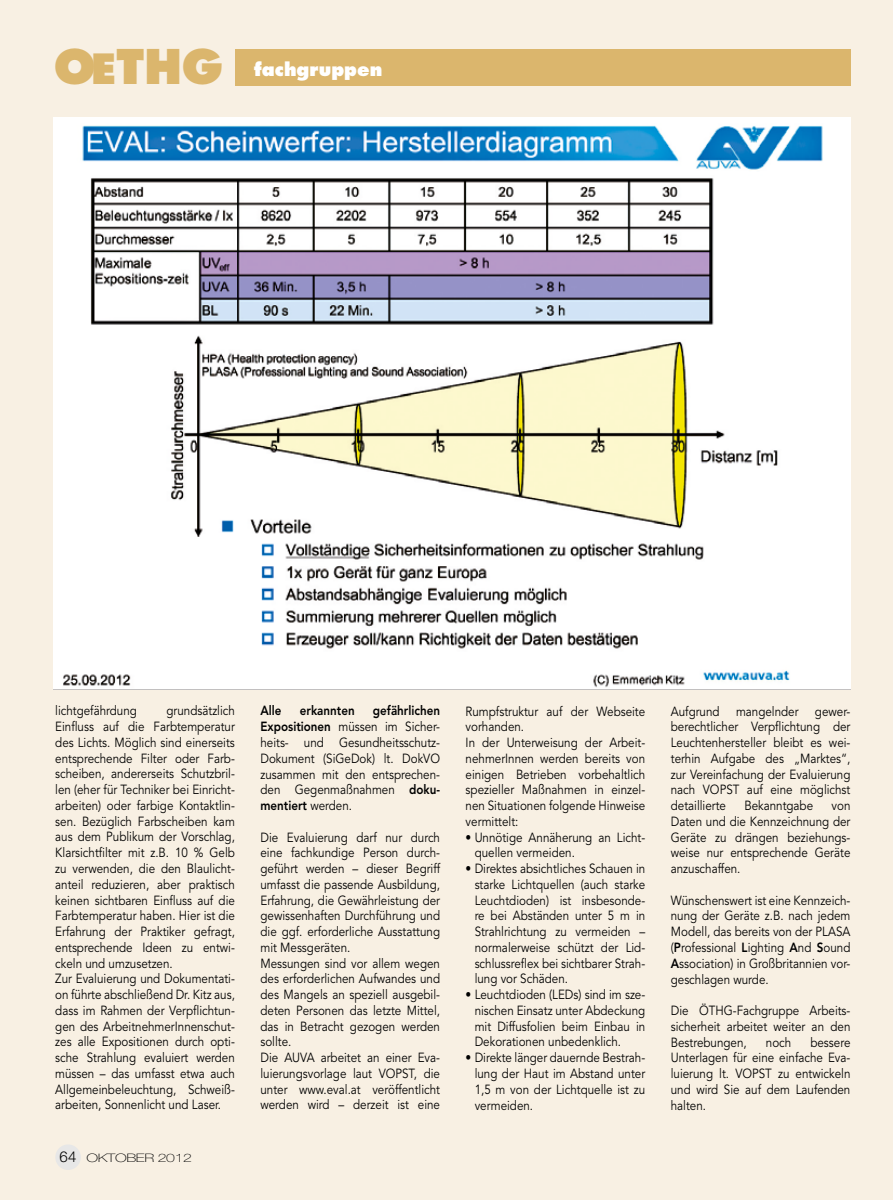
<style>
.page{position:relative;width:893px;height:1200px;background:#fff}
.page>*{position:absolute;margin:0;border:0;box-sizing:border-box;transform-origin:0 0}
.t1{font:800 46.5px "Futura";color:#dbb66d}
.t2{font:800 18px "Futura";color:#fff}
.t3{font:13.2px/15.8px "Avenir";color:#000;text-align:justify;scale:.88 1}
.t4{font:800 13.2px "Avenir";color:#000;scale:.88 1}
.t5{font:100 11.7px "Helvetica Neue";letter-spacing:-.025em;color:#000;scale:1.35 1}
.s1{font-size:40.5px}
.s2{font-weight:300;font-size:15px}
.s3{font-weight:800}
</style>
<div class="page">
<div style="left:0;top:0;width:893px;height:1199px;background:#f8f0e3"></div>
<div style="left:235px;top:49px;width:615px;height:36px;background:#dbb66d"></div>
<div style="left:55px;top:1144px;width:26px;height:25px;background:#e7e7e7;border-radius:50%"></div>
<img style="left:54px;top:117px;width:796px;height:572px">
<h1 class="t1" style="left:54px;top:38px;width:171px">O<span class="s1">E</span>THG</h1>
<h2 class="t2" style="left:254px;top:58px;width:130px">f chgruppen</h2>
<h2 class="t2" style="left:260px;top:58px;width:74px">aktuell</h2>
<p class="t3" style="left:55px;top:703px;width:94px">lichtgefährdung</p>
<p class="t3" style="left:55px;top:703px;width:206px;text-align:left;text-indent:111px">grundsätzlich Einfluss auf die Farbtemperatur des Lichts. Möglich sind einerseits entsprechende Filter oder Farb&shy;scheiben, andererseits Schutzbril&shy;len (eher für Techniker bei Einricht&shy;arbeiten) oder farbige Kontaktlin&shy;sen. Bezüglich Farbscheiben kam aus dem Publikum der Vorschlag, Klarsichtfilter mit z.B. 10 % Gelb zu verwenden, die den Blaulicht&shy;anteil reduzieren, aber praktisch keinen sichtbaren Einfluss auf die Farbtemperatur haben. Hier ist die Erfahrung der Praktiker gefragt, entsprechende Ideen zu entwi&shy;ckeln und umzusetzen.<br>Zur Evaluierung und Dokumentati&shy;on führte abschließend Dr. Kitz aus, dass im Rahmen der Verpflichtun&shy;gen des ArbeitnehmerInnenschut&shy;zes alle Expositionen durch opti&shy;sche Strahlung evaluiert werden müssen – das umfasst etwa auch Allgemeinbeleuchtung, Schweiß&shy;arbeiten, Sonnenlicht und Laser.</p>
<p class="t5" style="left:60px;top:1150px;width:99px"><span class="s2">64</span> OKTOBER 2012</p>
<p class="t3" style="left:260px;top:703px;width:206px;text-indent:113px"><span class="s3">gefährlichen Expositionen</span> müssen im Sicher&shy;heits- und Gesundheitsschutz-Dokument (SiGeDok) lt. DokVO zusammen mit den entsprechen&shy;den Gegenmaßnahmen <span class="s3">doku&shy;mentiert</span> werden.</p>
<p class="t3" style="left:260px;top:829px;width:206px;text-align:left">Die Evaluierung darf nur durch eine fachkundige Person durch&shy;geführt werden – dieser Begriff umfasst die passende Ausbildung,<br>Erfahrung, die Gewährleistung der gewissenhaften Durchführung und die ggf. erforderliche Ausstattung mit Messgeräten.<br>Messungen sind vor allem wegen des erforderlichen Aufwandes und des Mangels an speziell ausgebil&shy;deten Personen das letzte Mittel, das in Betracht gezogen werden sollte.<br>Die AUVA arbeitet an einer Eva&shy;luierungsvorlage laut VOPST, die unter www.eval.at veröffentlicht werden wird – derzeit ist eine</p>
<p class="t4" style="left:260px;top:703px;width:25px">Alle</p>
<p class="t4" style="left:300px;top:703px;width:64px">erkannten</p>
<p class="t3" style="left:466px;top:703px;width:206px;text-align:left">Rumpfstruktur auf der Webseite vorhanden.<br>In der Unterweisung der Arbeit&shy;nehmerInnen werden bereits von einigen Betrieben vorbehaltlich spezieller Maßnahmen in einzel&shy;nen Situationen folgende Hinweise vermittelt:</p>
<p class="t3" style="left:475px;top:829px;width:195px;text-indent:-9px">• Unnötige Annäherung an Licht&shy;quellen vermeiden.</p>
<p class="t3" style="left:475px;top:860px;width:195px;text-indent:-9px">• Direktes absichtliches Schauen in starke Lichtquellen (auch starke Leuchtdioden) ist insbesonde&shy;re bei Abständen unter 5 m in Strahlrichtung zu vermeiden – normalerweise schützt der Lid&shy;schlussreflex bei sichtbarer Strah&shy;lung vor Schäden.</p>
<p class="t3" style="left:475px;top:986px;width:195px;text-indent:-9px">• Leuchtdioden (LEDs) sind im sze&shy;nischen Einsatz unter Abdeckung mit Diffusfolien beim Einbau in Dekorationen unbedenklich.</p>
<p class="t3" style="left:475px;top:1049px;width:195px;text-indent:-9px">• Direkte länger dauernde Bestrah&shy;lung der Haut im Abstand unter 1,5 m von der Lichtquelle ist zu vermeiden.</p>
<p class="t3" style="left:671px;top:703px;width:206px">Aufgrund mangelnder gewer&shy;berechtlicher Verpflichtung der Leuchtenhersteller bleibt es wei&shy;terhin Aufgabe des „Marktes“, zur Vereinfachung der Evaluierung nach VOPST auf eine möglichst detaillierte</p>
<p class="t3" style="left:744px;top:797px;width:80px">Bekanntgabe</p>
<p class="t3" style="left:671px;top:797px;width:206px;text-indent:161px">von Daten und die Kennzeichnung der Geräte zu drängen beziehungs&shy;weise nur entsprechende Geräte anzuschaffen.</p>
<p class="t3" style="left:671px;top:892px;width:206px">Wünschenswert ist eine Kennzeich&shy;nung der Geräte z.B. nach jedem Modell, das bereits von der PLASA (<span class="s3">P</span>rofessional <span class="s3">L</span>ighting <span class="s3">A</span>nd <span class="s3">S</span>ound <span class="s3">A</span>ssociation) in Großbritannien vor&shy;geschlagen wurde.</p>
<p class="t3" style="left:671px;top:1002px;width:206px">Die ÖTHG-Fachgruppe Arbeits&shy;sicherheit arbeitet weiter an den Bestrebungen,</p>
<p class="t3" style="left:671px;top:1034px;width:206px;text-indent:140px">bessere Unterlagen für eine einfache Eva&shy;luierung lt. VOPST zu entwickeln und wird Sie auf dem Laufenden halten.</p>
<p class="t3" style="left:766px;top:1034px;width:30px">noch</p>
</div>
